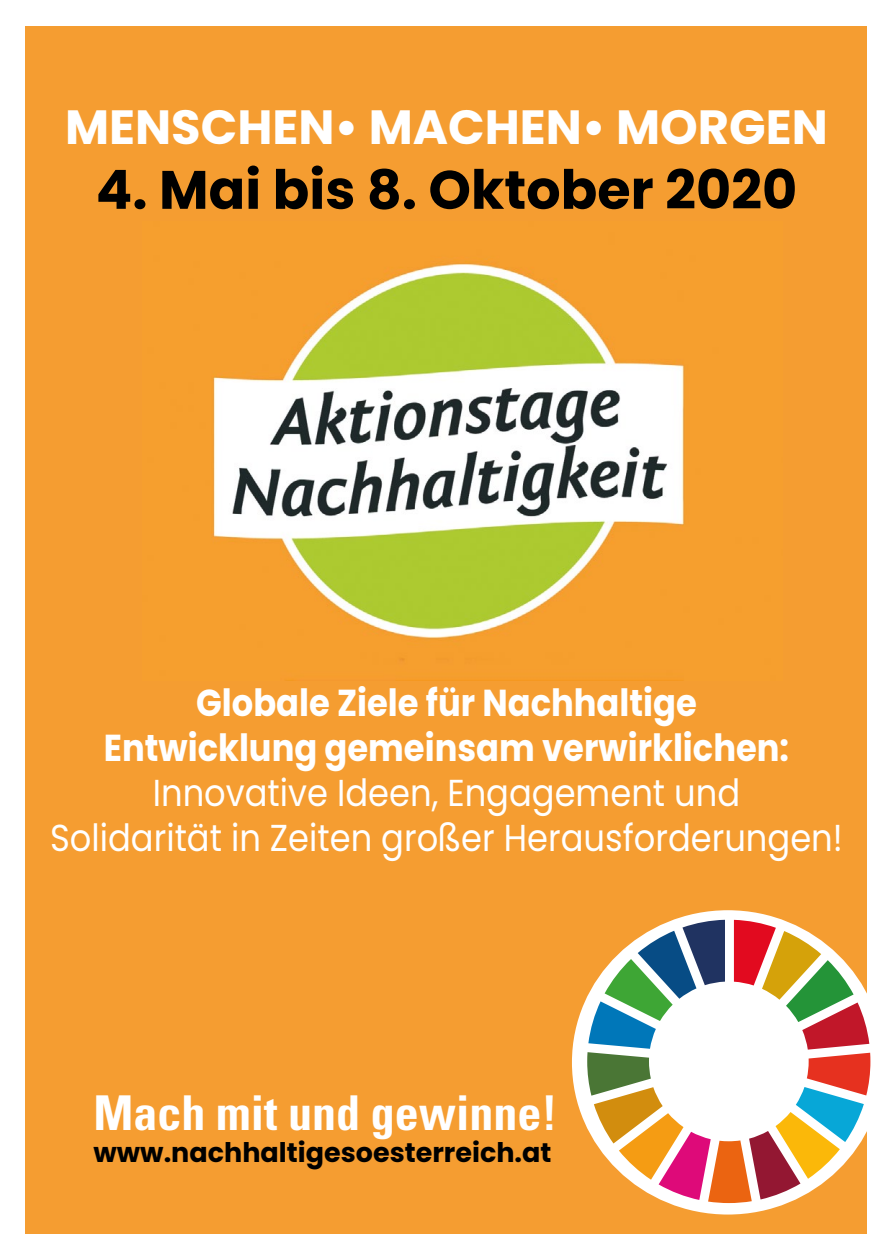
<style>
.page{position:relative;width:893px;height:1259px;background:#fff}
.page>*{position:absolute;margin:0;border:0;box-sizing:border-box;transform-origin:0 0}
.t1{font:700 54px "Poppins";color:#000}
.t2{font:700 48px "Poppins";color:#fff}
.t3{font:700 condensed 48px "Univers LT Std";color:#fff}
.t4{font:37.5px/45px "Poppins";color:#fff;text-align:center;scale:.9 1}
.t5{font:700 37.5px/45px "Poppins";color:#fff;text-align:center;scale:.9 1}
.t6{font:700 27px "Poppins";color:#000}
</style>
<div class="page">
<div style="left:26px;top:26px;width:841px;height:1207px;background:#f59d31"></div>
<img style="left:211px;top:261px;width:473px;height:420px">
<div style="left:572px;top:910px;width:312px;height:304px;background:#fff;border-radius:50%"></div>
<svg style="left:587px;top:919px;width:283px;height:284px"></svg>
<p class="t2" style="left:65px;top:99px;width:764px">MENSCHEN• MACHEN• MORGEN</p>
<h1 class="t1" style="left:96px;top:159px;width:703px">4. Mai bis 8. Oktober 2020</h1>
<p class="t5" style="left:104px;top:680px;width:763px">Globale Ziele für Nachhaltige<br>Entwicklung gemeinsam verwirklichen:</p>
<p class="t4" style="left:50px;top:770px;width:882px">Innovative Ideen, Engagement und<br>Solidarität in Zeiten großer Herausforderungen!</p>
<p class="t3" style="left:94px;top:1083px;width:465px">Mach mit und gewinne!</p>
<p class="t6" style="left:94px;top:1137px;width:459px">www.nachhaltigesoesterreich.at</p>
</div>
